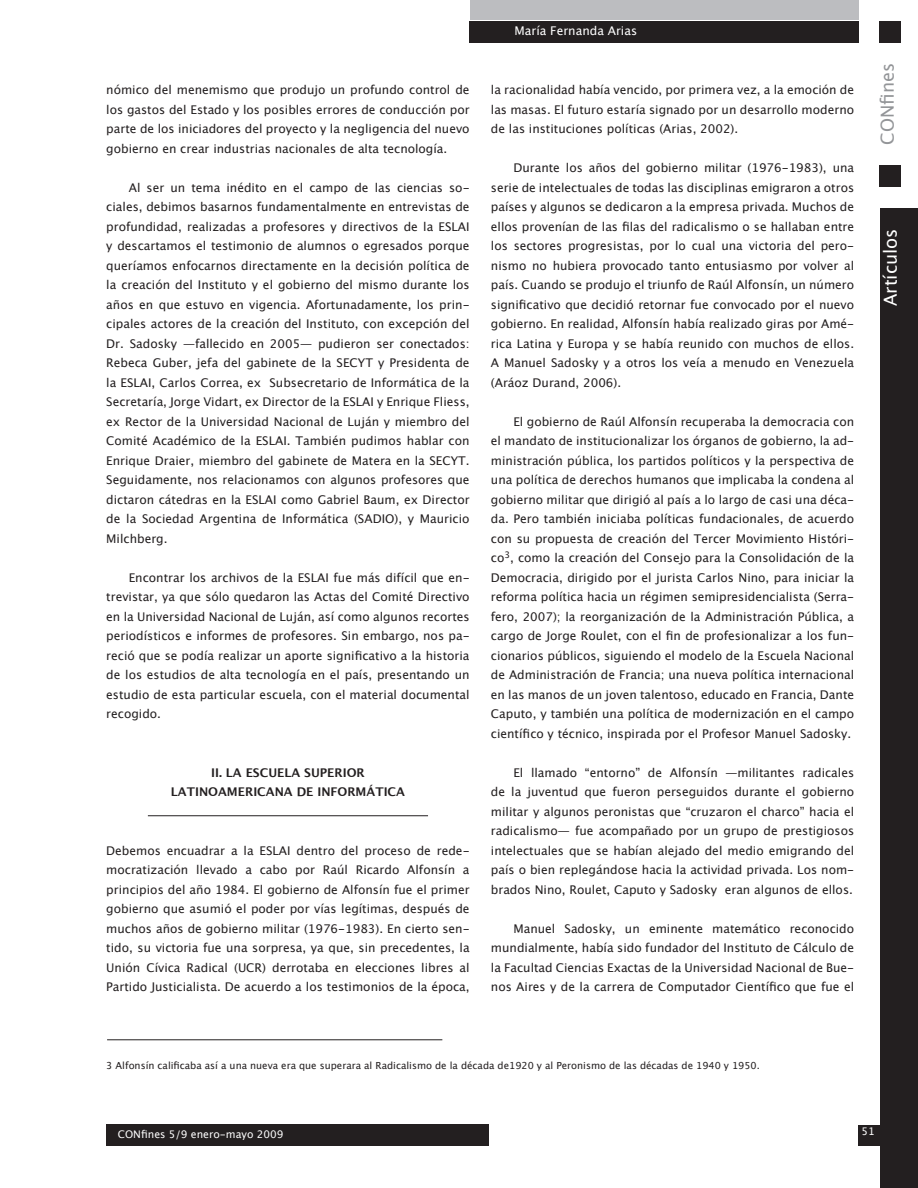
<style>
.page{position:relative;width:918px;height:1188px;background:#fff}
.page>*{position:absolute;margin:0;border:0;box-sizing:border-box;transform-origin:0 0}
.t1{font:18px "Lucida Grande";color:#fff}
.t2{font:18px "Lucida Grande";color:#939598}
.ARTICULO_Parrafo_nor{font:12px/19.5px "Lucida Grande";color:#231f20;text-align:justify}
.ARTICULO_Primer_parr{font:12px/19.5px "Lucida Grande";color:#231f20;text-align:justify}
.ARTICULO_Subtitulo1{font:700 12px "Lucida Grande";color:#231f20}
.t3{font:12px "Lucida Grande";color:#fff}
.t4{font:10.5px "Lucida Grande";color:#fdfdfd}
.t5{font:9.75px "Lucida Grande";color:#231f20}
</style>
<div class="page">
<div style="left:106px;top:1124px;width:383px;height:21px;background:#231f20"></div>
<div style="left:880px;top:208px;width:38px;height:980px;background:#231f20"></div>
<div style="left:469px;top:21px;width:389px;height:21px;background:#231f20"></div>
<div style="left:470px;top:0;width:388px;height:19px;background:#bcbdc0"></div>
<div style="left:879px;top:21px;width:22px;height:21px;background:#231f20"></div>
<div style="left:879px;top:166px;width:22px;height:21px;background:#231f20"></div>
<div style="left:858px;top:1125px;width:42px;height:20px;background:#231f20"></div>
<hr style="left:148px;top:815px;width:280px;height:1px;background:#231f20">
<hr style="left:107px;top:1040px;width:335px;height:1px;background:#231f20">
<p class="ARTICULO_Parrafo_nor" style="left:106px;top:81px;width:365px">nómico del menemismo que produjo un profundo control de los gastos del Estado y los posibles errores de conducción por parte de los iniciadores del proyecto y la negligencia del nuevo gobierno en crear industrias nacionales de alta tecnología.</p>
<p class="ARTICULO_Parrafo_nor" style="left:106px;top:178px;width:365px;text-indent:23px">Al ser un tema inédito en el campo de las ciencias so&shy;ciales, debimos basarnos fundamentalmente en entrevistas de profundidad, realizadas a profesores y directivos de la ESLAI y descartamos el testimonio de alumnos o egresados porque queríamos enfocarnos directamente en la decisión política de la creación del Instituto y el gobierno del mismo durante los años en que estuvo en vigencia. Afortunadamente, los prin&shy;cipales actores de la creación del Instituto, con excepción del Dr. Sadosky —fallecido en 2005— pudieron ser conectados:<br>Rebeca Guber, jefa del gabinete de la SECYT y Presidenta de la ESLAI, Carlos Correa, ex Subsecretario de Informática de la Secretaría, Jorge Vidart, ex Director de la ESLAI y Enrique Fliess, ex Rector de la Universidad Nacional de Luján y miembro del Comité Académico de la ESLAI. También pudimos hablar con Enrique Draier, miembro del gabinete de Matera en la SECYT.<br>Seguidamente, nos relacionamos con algunos profesores que dictaron cátedras en la ESLAI como Gabriel Baum, ex Director de la Sociedad Argentina de Informática (SADIO), y Mauricio Milchberg.</p>
<p class="ARTICULO_Parrafo_nor" style="left:106px;top:568px;width:365px;text-indent:23px">Encontrar los archivos de la ESLAI fue más difícil que en&shy;trevistar, ya que sólo quedaron las Actas del Comité Directivo en la Universidad Nacional de Luján, así como algunos recortes periodísticos e informes de profesores. Sin embargo, nos pa&shy;reció que se podía realizar un aporte significativo a la historia de los estudios de alta tecnología en el país, presentando un estudio de esta particular escuela, con el material documental recogido.</p>
<p class="ARTICULO_Subtitulo1" style="left:211px;top:763px;width:155px">II. LA ESCUELA SUPERIOR</p>
<p class="ARTICULO_Subtitulo1" style="left:171px;top:782px;width:236px">LATINOAMERICANA DE INFORMÁTICA</p>
<p class="ARTICULO_Primer_parr" style="left:106px;top:841px;width:365px">Debemos encuadrar a la ESLAI dentro del proceso de rede&shy;mocratización llevado a cabo por Raúl Ricardo Alfonsín a principios del año 1984. El gobierno de Alfonsín fue el primer gobierno que asumió el poder por vías legítimas, después de muchos años de gobierno militar (1976-1983). En cierto sen&shy;tido, su victoria fue una sorpresa, ya que, sin precedentes, la Unión Cívica Radical (UCR) derrotaba en elecciones libres al Partido Justicialista. De acuerdo a los testimonios de la época,</p>
<p class="t3" style="left:515px;top:24px;width:124px">María Fernanda Arias</p>
<p class="ARTICULO_Primer_parr" style="left:491px;top:81px;width:365px">la racionalidad había vencido, por primera vez, a la emoción de las masas. El futuro estaría signado por un desarrollo moderno de las instituciones políticas (Arias, 2002).</p>
<p class="ARTICULO_Parrafo_nor" style="left:491px;top:159px;width:365px;text-indent:23px">Durante los años del gobierno militar (1976-1983), una serie de intelectuales de todas las disciplinas emigraron a otros países y algunos se dedicaron a la empresa privada. Muchos de ellos provenían de las filas del radicalismo o se hallaban entre los sectores progresistas, por lo cual una victoria del pero&shy;nismo no hubiera provocado tanto entusiasmo por volver al país. Cuando se produjo el triunfo de Raúl Alfonsín, un número significativo que decidió retornar fue convocado por el nuevo gobierno. En realidad, Alfonsín había realizado giras por Amé&shy;rica Latina y Europa y se había reunido con muchos de ellos.<br>A Manuel Sadosky y a otros los veía a menudo en Venezuela (Aráoz Durand, 2006).</p>
<p class="ARTICULO_Parrafo_nor" style="left:491px;top:412px;width:365px;text-indent:23px">El gobierno de Raúl Alfonsín recuperaba la democracia con el mandato de institucionalizar los órganos de gobierno, la ad&shy;ministración pública, los partidos políticos y la perspectiva de una política de derechos humanos que implicaba la condena al gobierno militar que dirigió al país a lo largo de casi una déca&shy;da. Pero también iniciaba políticas fundacionales, de acuerdo con su propuesta de creación del Tercer Movimiento Históri&shy;co<sup>3</sup>, como la creación del Consejo para la Consolidación de la Democracia, dirigido por el jurista Carlos Nino, para iniciar la reforma política hacia un régimen semipresidencialista (Serra&shy;fero, 2007); la reorganización de la Administración Pública, a cargo de Jorge Roulet, con el fin de profesionalizar a los fun&shy;cionarios públicos, siguiendo el modelo de la Escuela Nacional de Administración de Francia; una nueva política internacional en las manos de un joven talentoso, educado en Francia, Dante Caputo, y también una política de modernización en el campo científico y técnico, inspirada por el Profesor Manuel Sadosky.</p>
<p class="ARTICULO_Parrafo_nor" style="left:491px;top:763px;width:365px;text-indent:23px">El llamado “entorno” de Alfonsín —militantes radicales de la juventud que fueron perseguidos durante el gobierno militar y algunos peronistas que “cruzaron el charco” hacia el radicalismo— fue acompañado por un grupo de prestigiosos intelectuales que se habían alejado del medio emigrando del país o bien replegándose hacia la actividad privada. Los nom&shy;brados Nino, Roulet, Caputo y Sadosky eran algunos de ellos.</p>
<p class="ARTICULO_Parrafo_nor" style="left:491px;top:919px;width:365px;text-indent:23px">Manuel Sadosky, un eminente matemático reconocido mundialmente, había sido fundador del Instituto de Cálculo de la Facultad Ciencias Exactas de la Universidad Nacional de Bue&shy;nos Aires y de la carrera de Computador Científico que fue el</p>
<h1 class="t2" style="left:877px;top:145px;width:83px;rotate:-90deg">CONfines</h1>
<h1 class="t1" style="left:880px;top:306px;width:79px;rotate:-90deg">Artículos</h1>
<p class="t5" style="left:106px;top:1060px;width:655px">3 Alfonsín calificaba así a una nueva era que superara al Radicalismo de la década de1920 y al Peronismo de las décadas de 1940 y 1950.</p>
<p class="t4" style="left:118px;top:1129px;width:167px">CONfines 5/9 enero-mayo 2009</p>
<p class="t4" style="left:862px;top:1126px;width:15px">51</p>
</div>
